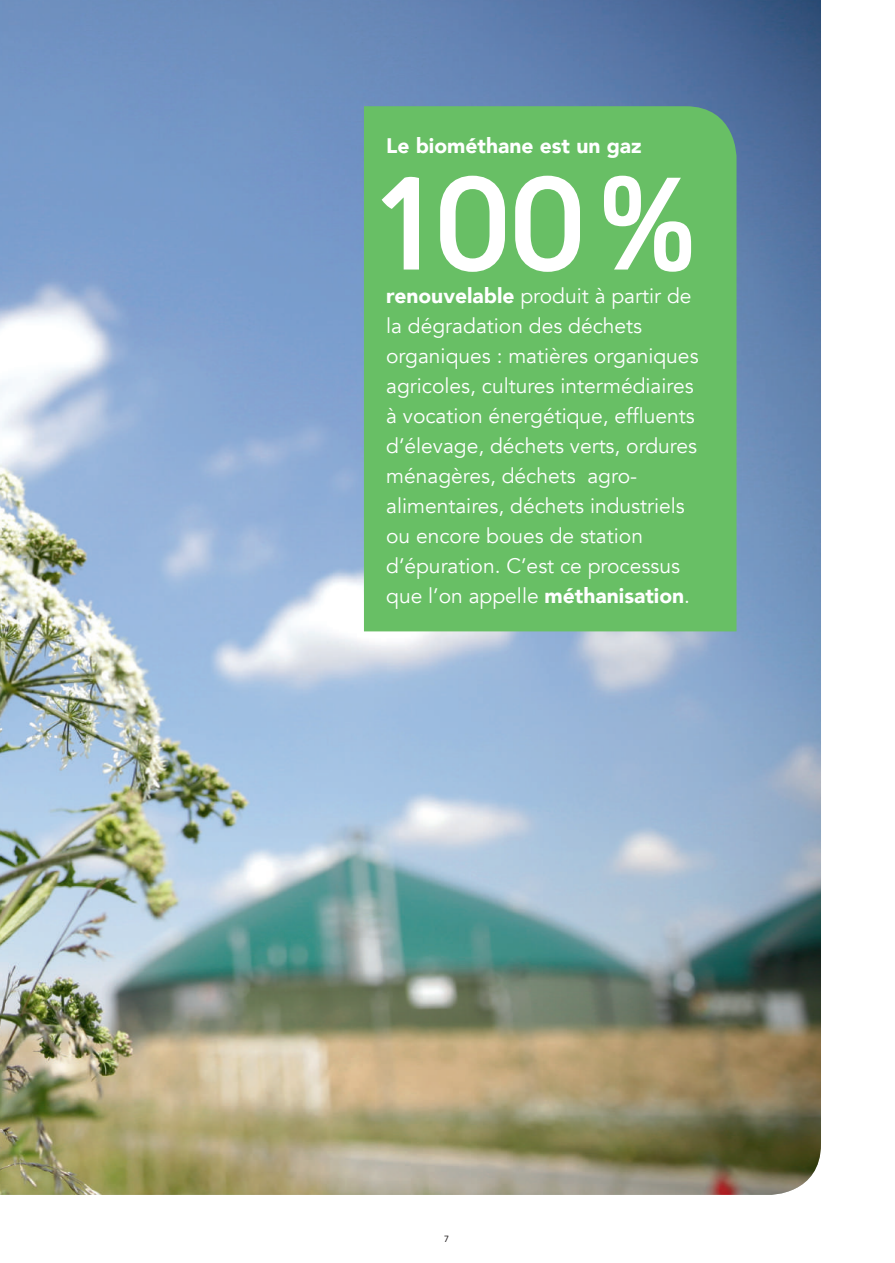
<style>
.page{position:relative;width:895px;height:1263px;background:#fff}
.page>*{position:absolute;margin:0;border:0;box-sizing:border-box;transform-origin:0 0}
.t1{font:700 127.5px "Antagometrica BT";color:#fff}
.t2{font:21px/30px "Avenir";color:#fff}
.t3{font:900 21px "Avenir";color:#fff}
.t4{font:9px "Avenir";color:#231f20}
.s1{font-weight:900}
</style>
<div class="page">
<img style="left:0;top:0;width:821px;height:1195px">
<div style="left:364px;top:106px;width:372px;height:525px;background:#68bf65"></div>
<p class="t3" style="left:386px;top:127px;width:257px">Le biométhane est un gaz</p>
<h1 class="t1" style="left:369px;top:146px;width:328px">100 %</h1>
<p class="t2" style="left:386px;top:281px;width:314px"><span class="s1">renouvelable</span> produit à partir de la dégradation des déchets organiques : matières organiques agricoles, cultures intermédiaires à vocation énergétique, effluents d’élevage, déchets verts, ordures ménagères, déchets agro&shy;alimentaires, déchets industriels ou encore boues de station d’épuration. C’est ce processus que l’on appelle <span class="s1">méthanisation</span>.</p>
<p class="t4" style="left:444px;top:1232px;width:7px">7</p>
</div>
